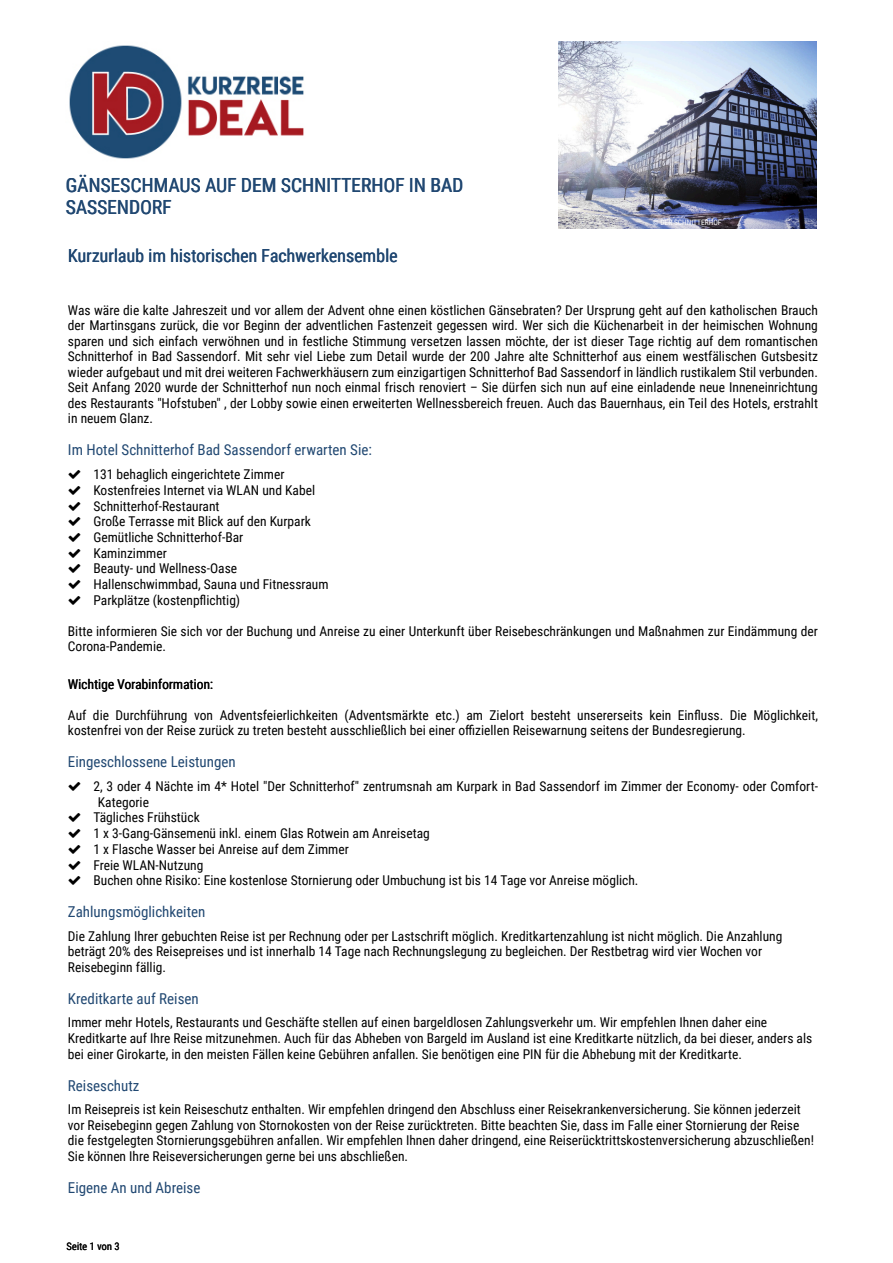
<style>
.page{position:relative;width:893px;height:1263px;background:#fff}
.page>*{position:absolute;margin:0;border:0;box-sizing:border-box;transform-origin:0 0}
.t1{font:19.5px/22.5px "Roboto Condensed";color:#214872}
.t2{font:18px "Roboto Condensed";color:#214872}
.t3{font:15px "Roboto Condensed";color:#214872}
.t4{font:13.5px/15.6px "Roboto Condensed";color:#000}
.t5{font:10.5px "Roboto Condensed";color:#000}
.t6{font:7.5px "Roboto Condensed";color:#fff}
</style>
<div class="page">
<img style="left:69px;top:45px;width:235px;height:114px">
<img style="left:558px;top:41px;width:258px;height:188px">
<h1 class="t1" style="left:66px;top:175px;width:400px">GÄNSESCHMAUS AUF DEM SCHNITTERHOF IN BAD<br>SASSENDORF</h1>
<h2 class="t2" style="left:68px;top:247px;width:331px">Kurzurlaub im historischen Fachwerkensemble</h2>
<p class="t6" style="left:653px;top:219px;width:70px">© DER SCHNITTERHOF</p>
<p class="t4" style="left:68px;top:303px;width:751px;text-align:justify">Was wäre die kalte Jahreszeit und vor allem der Advent ohne einen köstlichen Gänsebraten? Der Ursprung geht auf den katholischen Brauch der Martinsgans zurück, die vor Beginn der adventlichen Fastenzeit gegessen wird. Wer sich die Küchenarbeit in der heimischen Wohnung sparen und sich einfach verwöhnen und in festliche Stimmung versetzen lassen möchte, der ist dieser Tage richtig auf dem romantischen Schnitterhof in Bad Sassendorf. Mit sehr viel Liebe zum Detail wurde der 200 Jahre alte Schnitterhof aus einem westfälischen Gutsbesitz wieder aufgebaut und mit drei weiteren Fachwerkhäusern zum einzigartigen Schnitterhof Bad Sassendorf in ländlich rustikalem Stil verbunden.<br>Seit Anfang 2020 wurde der Schnitterhof nun noch einmal frisch renoviert – Sie dürfen sich nun auf eine einladende neue Inneneinrichtung des Restaurants "Hofstuben" , der Lobby sowie einen erweiterten Wellnessbereich freuen. Auch das Bauernhaus, ein Teil des Hotels, erstrahlt in neuem Glanz.</p>
<p class="t3" style="left:68px;top:443px;width:306px">Im Hotel Schnitterhof Bad Sassendorf erwarten Sie:</p>
<p class="t4" style="left:93px;top:467px;width:237px">131 behaglich eingerichtete Zimmer<br>Kostenfreies Internet via WLAN und Kabel<br>Schnitterhof-Restaurant<br>Große Terrasse mit Blick auf den Kurpark<br>Gemütliche Schnitterhof-Bar<br>Kaminzimmer<br>Beauty- und Wellness-Oase<br>Hallenschwimmbad, Sauna und Fitnessraum<br>Parkplätze (kostenpflichtig)</p>
<p class="t4" style="left:68px;top:624px;width:751px">Bitte informieren Sie sich vor der Buchung und Anreise zu einer Unterkunft über Reisebeschränkungen und Maßnahmen zur Eindämmung der<br>Corona-Pandemie.</p>
<p class="t4" style="left:68px;top:677px;width:147px">Wichtige Vorabinformation:</p>
<p class="t4" style="left:68px;top:708px;width:751px">Auf die Durchführung von Adventsfeierlichkeiten (Adventsmärkte etc.) am Zielort besteht unsererseits kein Einfluss. Die Möglichkeit, kostenfrei von der Reise zurück zu treten besteht ausschließlich bei einer offiziellen Reisewarnung seitens der Bundesregierung.</p>
<p class="t3" style="left:68px;top:755px;width:169px">Eingeschlossene Leistungen</p>
<p class="t4" style="left:93px;top:779px;width:726px">2, 3 oder 4 Nächte im 4* Hotel "Der Schnitterhof" zentrumsnah am Kurpark in Bad Sassendorf im Zimmer der Economy- oder Comfort-</p>
<p class="t4" style="left:98px;top:795px;width:53px">Kategorie</p>
<p class="t4" style="left:93px;top:811px;width:108px">Tägliches Frühstück</p>
<p class="t4" style="left:93px;top:826px;width:338px">1 x 3-Gang-Gänsemenü inkl. einem Glas Rotwein am Anreisetag</p>
<p class="t4" style="left:93px;top:842px;width:257px">1 x Flasche Wasser bei Anreise auf dem Zimmer</p>
<p class="t4" style="left:93px;top:858px;width:111px">Freie WLAN-Nutzung</p>
<p class="t4" style="left:93px;top:874px;width:546px">Buchen ohne Risiko: Eine kostenlose Stornierung oder Umbuchung ist bis 14 Tage vor Anreise möglich.</p>
<p class="t3" style="left:68px;top:905px;width:139px">Zahlungsmöglichkeiten</p>
<p class="t4" style="left:68px;top:929px;width:716px">Die Zahlung Ihrer gebuchten Reise ist per Rechnung oder per Lastschrift möglich. Kreditkartenzahlung ist nicht möglich. Die Anzahlung beträgt 20% des Reisepreises und ist innerhalb 14 Tage nach Rechnungslegung zu begleichen. Der Restbetrag wird vier Wochen vor<br>Reisebeginn fällig.</p>
<p class="t3" style="left:68px;top:992px;width:132px">Kreditkarte auf Reisen</p>
<p class="t4" style="left:68px;top:1016px;width:746px">Immer mehr Hotels, Restaurants und Geschäfte stellen auf einen bargeldlosen Zahlungsverkehr um. Wir empfehlen Ihnen daher eine<br>Kreditkarte auf Ihre Reise mitzunehmen. Auch für das Abheben von Bargeld im Ausland ist eine Kreditkarte nützlich, da bei dieser, anders als bei einer Girokarte, in den meisten Fällen keine Gebühren anfallen. Sie benötigen eine PIN für die Abhebung mit der Kreditkarte.</p>
<p class="t3" style="left:68px;top:1078px;width:73px">Reiseschutz</p>
<p class="t4" style="left:68px;top:1102px;width:747px">Im Reisepreis ist kein Reiseschutz enthalten. Wir empfehlen dringend den Abschluss einer Reisekrankenversicherung. Sie können jederzeit vor Reisebeginn gegen Zahlung von Stornokosten von der Reise zurücktreten. Bitte beachten Sie, dass im Falle einer Stornierung der Reise die festgelegten Stornierungsgebühren anfallen. Wir empfehlen Ihnen daher dringend, eine Reiserücktrittskostenversicherung abzuschließen!<br>Sie können Ihre Reiseversicherungen gerne bei uns abschließen.</p>
<p class="t3" style="left:68px;top:1180px;width:134px">Eigene An und Abreise</p>
<p class="t5" style="left:66px;top:1242px;width:55px">Seite 1 von 3</p>
</div>
